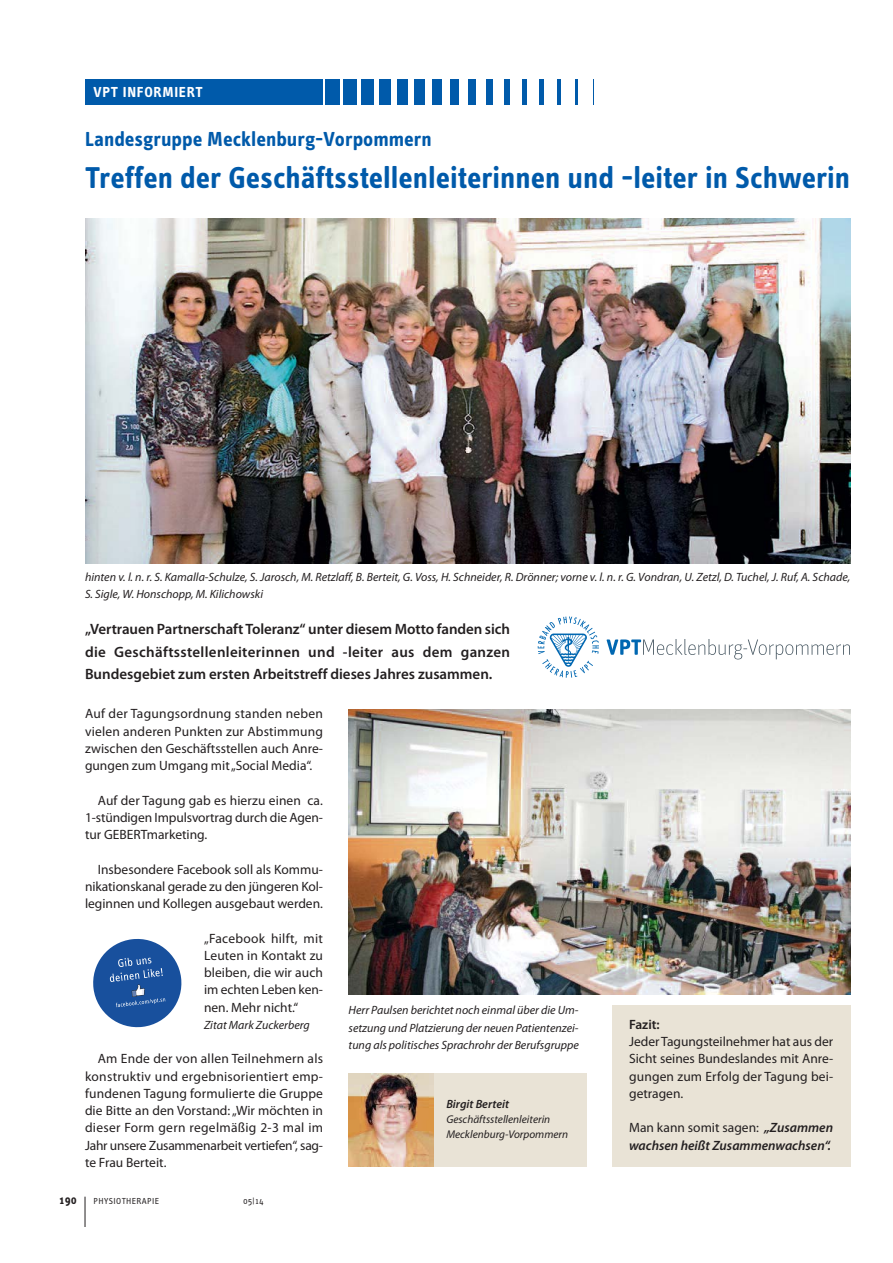
<style>
.page{position:relative;width:893px;height:1263px;background:#fff}
.page>*{position:absolute;margin:0;border:0;box-sizing:border-box;transform-origin:0 0}
.t1{font:700 31.05px "VPT Info Office";color:#005aaa}
.t2{font:700 21px "VPT Info Office";color:#005aaa}
.t3{font:600 15px/22.5px "Myriad Pro";color:#231f20;text-align:justify}
.t4{font:700 15px "VPT Info Office";letter-spacing:.045em;color:#fff}
.t5{font:13.5px/17.2px "Myriad Pro";color:#231f20;text-align:justify}
.t6{font:italic 600 13.5px/17.2px "Myriad Pro";color:#231f20}
.t7{font:600 13.5px "Myriad Pro";color:#231f20}
.t8{font:italic 12px/17.2px "Myriad Pro";color:#231f20}
.t9{font:italic 600 12px "Myriad Pro";color:#231f20}
.t10{font:700 12px "VPT Info Office";color:#231f20}
.t11{font:italic 11.25px/15px "Myriad Pro";color:#231f20}
.t12{font:9px "VPT Info Office";letter-spacing:.045em;color:#231f20}
.s1{font-weight:400;font-style:normal}
</style>
<div class="page">
<svg style="left:85px;top:1197px;width:1px;height:29px"></svg>
<div style="left:85px;top:79px;width:808px;height:25px;background:#005aaa"></div>
<hr style="left:323px;top:75px;width:2px;height:34px;background:#fff">
<hr style="left:340px;top:75px;width:3px;height:34px;background:#fff">
<hr style="left:357px;top:75px;width:3px;height:34px;background:#fff">
<hr style="left:374px;top:75px;width:4px;height:34px;background:#fff">
<div style="left:391px;top:75px;width:5px;height:34px;background:#fff"></div>
<div style="left:408px;top:75px;width:6px;height:34px;background:#fff"></div>
<div style="left:425px;top:75px;width:7px;height:34px;background:#fff"></div>
<div style="left:442px;top:75px;width:8px;height:34px;background:#fff"></div>
<div style="left:459px;top:75px;width:9px;height:34px;background:#fff"></div>
<div style="left:476px;top:75px;width:9px;height:34px;background:#fff"></div>
<div style="left:493px;top:75px;width:10px;height:34px;background:#fff"></div>
<div style="left:510px;top:75px;width:11px;height:34px;background:#fff"></div>
<div style="left:527px;top:75px;width:12px;height:34px;background:#fff"></div>
<div style="left:544px;top:75px;width:13px;height:34px;background:#fff"></div>
<div style="left:561px;top:75px;width:14px;height:34px;background:#fff"></div>
<div style="left:578px;top:75px;width:14px;height:34px;background:#fff"></div>
<div style="left:594px;top:75px;width:299px;height:34px;background:#fff"></div>
<div style="left:612px;top:1005px;width:238px;height:162px;background:#e9e3d6"></div>
<img style="left:85px;top:218px;width:765px;height:345px">
<img style="left:349px;top:709px;width:501px;height:285px">
<svg style="left:93px;top:939px;width:89px;height:89px"></svg>
<div style="left:349px;top:1073px;width:238px;height:94px;background:#e9e3d6"></div>
<img style="left:349px;top:1073px;width:85px;height:94px">
<svg style="left:538px;top:617px;width:61px;height:61px"></svg>
<svg style="left:606px;top:639px;width:244px;height:20px"></svg>
<p class="t4" style="left:94px;top:86px;width:110px">VPT INFORMIERT</p>
<h2 class="t2" style="left:85px;top:132px;width:348px">Landesgruppe Mecklenburg-Vorpommern</h2>
<h1 class="t1" style="left:85px;top:166px;width:767px">Treffen der Geschäftsstellenleiterinnen und -leiter in Schwerin</h1>
<p class="t8" style="left:85px;top:569px;width:767px">hinten v. l. n. r. S. Kamalla-Schulze, S. Jarosch, M. Retzlaff, B. Berteit, G. Voss, H. Schneider, R. Drönner; vorne v. l. n. r. G. Vondran, U. Zetzl, D. Tuchel, J. Ruf, A. Schade,<br>S. Sigle, W. Honschopp, M. Kilichowski</p>
<p class="t3" style="left:85px;top:619px;width:427px">„Vertrauen Partnerschaft Toleranz“ unter diesem Motto fanden sich die Geschäftsstellenleiterinnen und -leiter aus dem ganzen Bundesgebiet zum ersten Arbeitstreff dieses Jahres zusammen.</p>
<p class="t5" style="left:85px;top:706px;width:240px">Auf der Tagungsordnung standen neben vielen anderen Punkten zur Abstimmung zwischen den Geschäftsstellen auch Anre&shy;gungen zum Umgang mit„Social Media“.</p>
<p class="t5" style="left:85px;top:792px;width:240px;text-indent:13px">Auf der Tagung gab es hierzu einen ca.<br>1-stündigen Impulsvortrag durch die Agen&shy;tur GEBERTmarketing.</p>
<p class="t5" style="left:85px;top:861px;width:240px;text-indent:13px">Insbesondere Facebook soll als Kommu&shy;nikationskanal gerade zu den jüngeren Kol&shy;leginnen und Kollegen ausgebaut werden.</p>
<p class="t5" style="left:204px;top:930px;width:121px">„Facebook hilft, mit Leuten in Kontakt zu bleiben, die wir auch im echten Leben ken&shy;nen. Mehr nicht.“</p>
<p class="t8" style="left:204px;top:1017px;width:107px">Zitat Mark Zuckerberg</p>
<p class="t5" style="left:85px;top:1051px;width:240px;text-indent:13px">Am Ende der von allen Teilnehmern als konstruktiv und ergebnisorientiert emp&shy;fundenen Tagung formulierte die Gruppe die Bitte an den Vorstand: „Wir möchten in dieser Form gern regelmäßig 2-3 mal im Jahr unsere Zusammenarbeit vertiefen“, sag&shy;te Frau Berteit.</p>
<p class="t10" style="left:59px;top:1196px;width:19px">190</p>
<p class="t12" style="left:94px;top:1195px;width:67px">PHYSIOTHERAPIE</p>
<p class="t12" style="left:244px;top:1195px;width:21px">05|14</p>
<p class="t8" style="left:349px;top:1002px;width:232px;text-align:justify">Herr Paulsen berichtet noch einmal über die Um&shy;setzung und Platzierung der neuen Patientenzei&shy;tung als politisches Sprachrohr der Berufsgruppe</p>
<p class="t9" style="left:446px;top:1097px;width:64px">Birgit Berteit</p>
<p class="t11" style="left:446px;top:1113px;width:123px">Geschäftsstellenleiterin<br>Mecklenburg-Vorpommern</p>
<p class="t7" style="left:629px;top:1019px;width:32px">Fazit:</p>
<p class="t5" style="left:629px;top:1034px;width:206px">Jeder Tagungsteilnehmer hat aus der Sicht seines Bundeslandes mit Anre&shy;gungen zum Erfolg der Tagung bei&shy;getragen.</p>
<p class="t6" style="left:629px;top:1119px;width:206px"><span class="s1">Man kann somit sagen:</span> „Zusammen wachsen heißt Zusammenwachsen“.</p>
</div>
